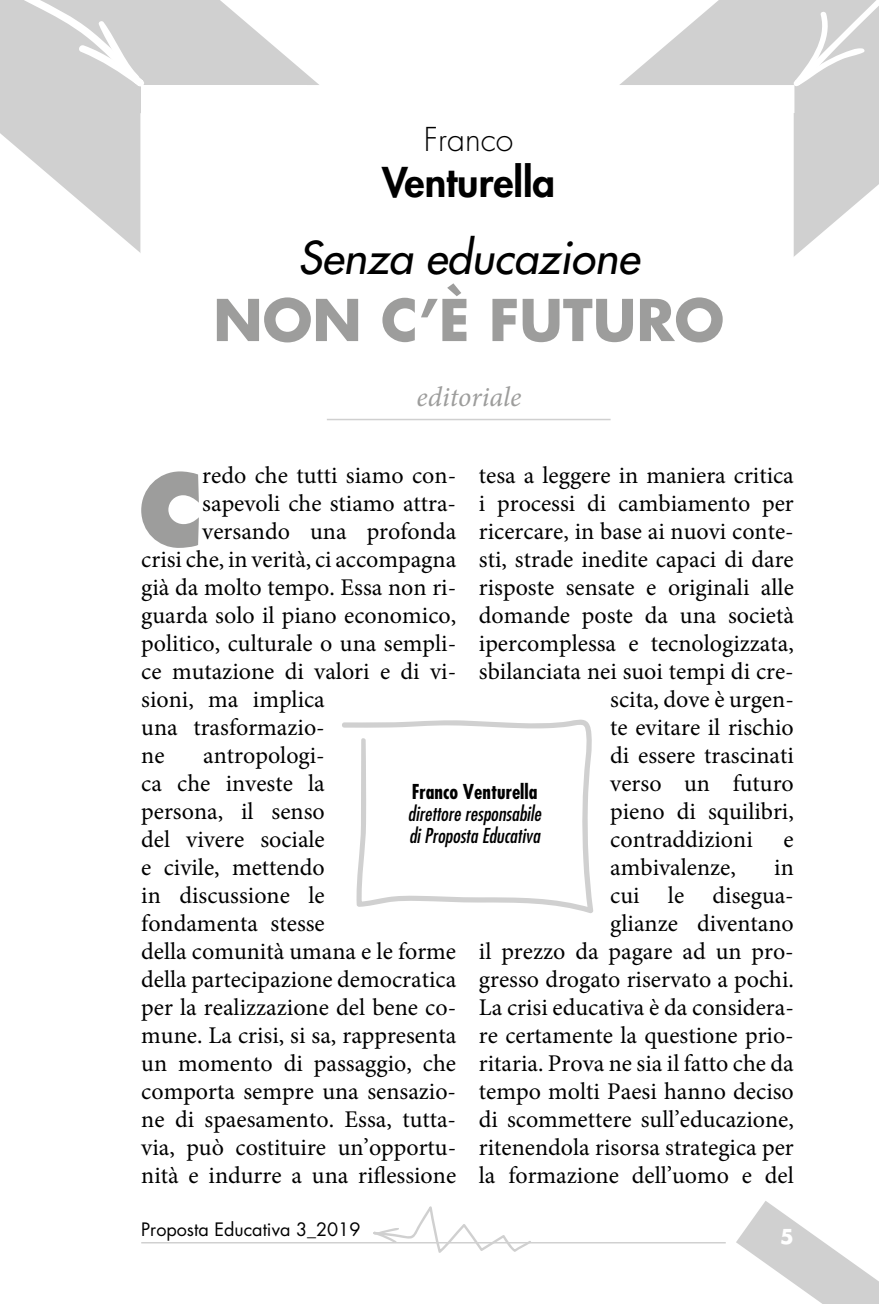
<style>
.page{position:relative;width:879px;height:1304px;background:#fff}
.page>*{position:absolute;margin:0;border:0;box-sizing:border-box;transform-origin:0 0}
.t1{font:800 98.2px "Futura Std";color:#9d9d9c}
.t2{font:700 56px "Futura Std";color:#9d9d9c}
.t3{font:italic 500 44px "Futura Std";color:#000}
.t4{font:800 40px "Futura Std";color:#000}
.t5{font:300 32px "Futura Std";color:#000}
.t6{font:italic 28px "Minion Pro";color:#9d9d9c}
.t7{font:24px/28px "Minion Pro";color:#000;text-align:right}
.t8{font:italic condensed 20px/22px "Futura Std";color:#000}
.t9{font:700 condensed 20px "Futura Std";color:#000}
.t10{font:700 20px "Futura Std";color:#fff}
.t11{font:18px "Futura Std";color:#000}
</style>
<div class="page">
<svg style="left:736px;top:1201px;width:142px;height:103px"></svg>
<hr style="left:141px;top:1242px;width:584px;height:1px;background:#d0d0d0">
<svg style="left:372px;top:1206px;width:159px;height:47px"></svg>
<svg style="left:619px;top:0;width:259px;height:257px;fill:#d0d0d0"></svg>
<div style="left:765px;top:92px;width:28px;height:315px;background:#fff"></div>
<svg style="left:0;top:0;width:319px;height:252px;fill:#d0d0d0"></svg>
<div style="left:140px;top:113px;width:28px;height:319px;background:#fff"></div>
<div style="left:141px;top:85px;width:166px;height:193px;background:#fff"></div>
<div style="left:628px;top:86px;width:141px;height:193px;background:#fff"></div>
<svg style="left:791px;top:0;width:87px;height:87px"></svg>
<svg style="left:0;top:0;width:146px;height:88px;background:#d6d6d6"></svg>
<svg style="left:342px;top:719px;width:251px;height:194px"></svg>
<div style="left:141px;top:85px;width:653px;height:28px;background:#fff"></div>
<hr style="left:327px;top:419px;width:283px;height:1px;background:#d0d0d0">
<h3 class="t5" style="left:424px;top:120px;width:91px">Franco</h3>
<h3 class="t4" style="left:382px;top:157px;width:174px">Venturella</h3>
<h3 class="t3" style="left:298px;top:231px;width:342px">Senza educazione</h3>
<h2 class="t2" style="left:213px;top:283px;width:512px">NON C’È FUTURO</h2>
<p class="t6" style="left:416px;top:378px;width:106px">editoriale</p>
<h1 class="t1" style="left:138px;top:448px;width:66px">C</h1>
<p class="t7" style="left:202px;top:461px;width:255px">redo che tutti siamo con-</p>
<p class="t7" style="left:478px;top:461px;width:316px">tesa a leggere in maniera critica</p>
<p class="t7" style="left:478px;top:489px;width:316px">i processi di cambiamento per</p>
<p class="t7" style="left:478px;top:517px;width:316px">ricercare, in base ai nuovi conte-</p>
<p class="t7" style="left:478px;top:545px;width:316px">sti, strade inedite capaci di dare</p>
<p class="t7" style="left:478px;top:573px;width:316px">risposte sensate e originali alle</p>
<p class="t7" style="left:478px;top:601px;width:316px">domande poste da una società</p>
<p class="t7" style="left:478px;top:629px;width:316px">ipercomplessa e tecnologizzata,</p>
<p class="t7" style="left:478px;top:657px;width:316px">sbilanciata nei suoi tempi di cre-</p>
<p class="t7" style="left:610px;top:685px;width:185px">scita, dove è urgen-</p>
<p class="t7" style="left:610px;top:713px;width:185px">te evitare il rischio</p>
<p class="t7" style="left:610px;top:741px;width:185px">di essere trascinati</p>
<p class="t7" style="left:610px;top:769px;width:185px">verso un futuro</p>
<p class="t7" style="left:610px;top:797px;width:185px">pieno di squilibri,</p>
<p class="t7" style="left:610px;top:825px;width:144px">contraddizioni</p>
<p class="t7" style="left:783px;top:825px;width:12px">e</p>
<p class="t7" style="left:610px;top:853px;width:127px">ambivalenze,</p>
<p class="t7" style="left:202px;top:489px;width:255px">sapevoli che stiamo attra-</p>
<p class="t7" style="left:202px;top:517px;width:255px">versando una profonda</p>
<p class="t7" style="left:141px;top:545px;width:316px">crisi che, in verità, ci accompagna</p>
<p class="t7" style="left:141px;top:573px;width:316px">già da molto tempo. Essa non ri-</p>
<p class="t7" style="left:141px;top:601px;width:316px">guarda solo il piano economico,</p>
<p class="t7" style="left:141px;top:629px;width:316px">politico, culturale o una sempli-</p>
<p class="t7" style="left:141px;top:657px;width:316px">ce mutazione di valori e di vi-</p>
<p class="t7" style="left:141px;top:685px;width:185px">sioni, ma implica</p>
<p class="t7" style="left:141px;top:713px;width:185px">una trasformazio-</p>
<p class="t7" style="left:141px;top:741px;width:25px">ne</p>
<p class="t7" style="left:141px;top:741px;width:316px;text-align:left;text-indent:62px">antropologi-<br>ca che investe la<br>persona, il senso<br>del vivere sociale<br>e civile, mettendo<br>in discussione le<br>fondamenta stesse<br>della comunità umana e le forme della partecipazione democratica per la realizzazione del bene co&shy;mune. La crisi, si sa, rappresenta un momento di passaggio, che comporta sempre una sensazio&shy;ne di spaesamento. Essa, tutta&shy;via, può costituire un’opportu&shy;nità e indurre a una riflessione</p>
<p class="t9" style="left:411px;top:780px;width:127px">Franco Venturella</p>
<p class="t8" style="left:408px;top:804px;width:134px">direttore responsabile di Proposta Educativa</p>
<p class="t7" style="left:478px;top:853px;width:316px">in<br>cui le disegua-<br>glianze diventano<br>il prezzo da pagare ad un pro&shy;gresso drogato riservato a pochi.<br>La crisi educativa è da considera&shy;re certamente la questione prio&shy;ritaria. Prova ne sia il fatto che da tempo molti Paesi hanno deciso di scommettere sull’educazione, ritenendola risorsa strategica per la formazione dell’uomo e del</p>
<p class="t11" style="left:141px;top:1218px;width:221px">Proposta Educativa 3_2019</p>
<p class="t10" style="left:779px;top:1223px;width:15px">5</p>
</div>
